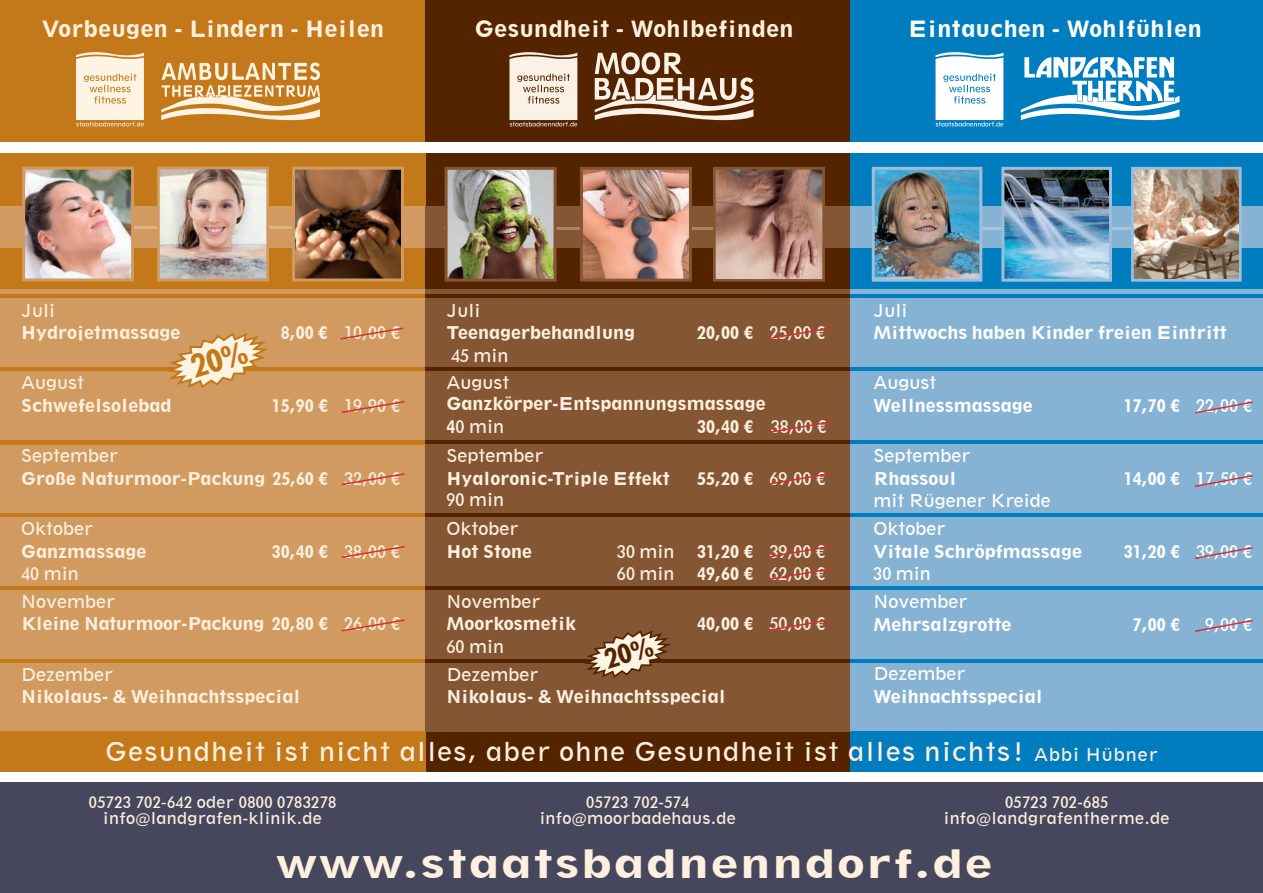
<style>
.page{position:relative;width:1263px;height:893px;background:#fff}
.page>*{position:absolute;margin:0;border:0;box-sizing:border-box;transform-origin:0 0}
.t1{font:800 36px "Geometric 212 BT";letter-spacing:.05em;color:#fef0de;scale:1.25 1}
.t2{font:24px "Geometric 212 BT";letter-spacing:.06em;color:#fef0de}
.t3{font:800 21px "Geometric 212 BT";letter-spacing:.025em;color:#fef0de}
.t4{font:800 21px "Geometric 212 BT";letter-spacing:.025em;color:#fff}
.t5{font:800 16.5px/22.5px "Geometric 212 BT";color:#fef0de}
.t6{font:800 16.5px "Geometric 212 BT";color:#fff}
.t7{font:16.5px "Geometric 212 BT";color:#fef0de}
.t8{font:16.5px/27.8px "Geometric 212 BT";color:#fff}
.t9{font:15px/16.5px "Geometric 212 BT";letter-spacing:.02em;color:#fef0de;text-align:center}
.s1{font-weight:800}
.s2{font-weight:400}
.s3{font-size:16.5px}
</style>
<div class="page">
<div style="left:0;top:782px;width:1263px;height:111px;background:#46475d"></div>
<div style="left:0;top:0;width:425px;height:141px;background:#c37819"></div>
<div style="left:0;top:154px;width:425px;height:578px;background:#d09a60"></div>
<div style="left:0;top:248px;width:425px;height:41px;background:#c37819"></div>
<div style="left:425px;top:0;width:425px;height:141px;background:#542300"></div>
<svg style="left:509px;top:52px;width:68px;height:75px;background:#dccbbc"></svg>
<svg style="left:595px;top:52px;width:158px;height:69px"></svg>
<svg style="left:76px;top:52px;width:68px;height:75px;background:#f3ddbf"></svg>
<svg style="left:161px;top:63px;width:159px;height:58px"></svg>
<div style="left:850px;top:0;width:413px;height:141px;background:#007dbe"></div>
<svg style="left:935px;top:52px;width:68px;height:75px;background:#d0e7f3"></svg>
<svg style="left:1021px;top:57px;width:158px;height:64px"></svg>
<div style="left:425px;top:732px;width:425px;height:40px;background:#542300"></div>
<div style="left:425px;top:154px;width:438px;height:578px;background:#855634"></div>
<div style="left:425px;top:248px;width:425px;height:41px;background:#542300"></div>
<div style="left:850px;top:154px;width:413px;height:578px;background:#86b2d3"></div>
<div style="left:850px;top:248px;width:413px;height:41px;background:#007dbe"></div>
<div style="left:850px;top:732px;width:413px;height:40px;background:#007dbe"></div>
<hr style="left:22px;top:226px;width:382px;height:3px;background:#fef0de">
<hr style="left:445px;top:227px;width:380px;height:3px;background:#fef0de">
<hr style="left:872px;top:227px;width:370px;height:3px;background:#fef0de">
<div style="left:425px;top:154px;width:425px;height:52px;background:#542300"></div>
<img style="left:449px;top:171px;width:103px;height:107px">
<div style="left:445px;top:167px;width:111px;height:115px;border:3px solid #855634"></div>
<img style="left:717px;top:171px;width:104px;height:107px">
<div style="left:713px;top:167px;width:112px;height:115px;border:3px solid #855634"></div>
<div style="left:850px;top:154px;width:413px;height:52px;background:#007dbe"></div>
<img style="left:876px;top:171px;width:102px;height:107px">
<div style="left:872px;top:167px;width:110px;height:115px;border:3px solid #9cbeda"></div>
<img style="left:1005px;top:171px;width:103px;height:107px">
<div style="left:1001px;top:167px;width:111px;height:115px;border:3px solid #9cbeda"></div>
<img style="left:1135px;top:171px;width:103px;height:107px">
<div style="left:1131px;top:167px;width:111px;height:115px;border:3px solid #9cbeda"></div>
<svg style="left:340px;top:327px;width:64px;height:13px"></svg>
<svg style="left:341px;top:401px;width:64px;height:12px"></svg>
<svg style="left:341px;top:473px;width:64px;height:13px"></svg>
<svg style="left:341px;top:546px;width:64px;height:12px"></svg>
<svg style="left:341px;top:619px;width:64px;height:13px"></svg>
<svg style="left:768px;top:327px;width:63px;height:13px"></svg>
<svg style="left:768px;top:421px;width:63px;height:13px"></svg>
<svg style="left:768px;top:473px;width:63px;height:12px"></svg>
<svg style="left:768px;top:545px;width:63px;height:13px"></svg>
<svg style="left:768px;top:619px;width:63px;height:12px"></svg>
<div style="left:0;top:154px;width:425px;height:52px;background:#c37819"></div>
<img style="left:296px;top:171px;width:104px;height:106px">
<div style="left:292px;top:167px;width:112px;height:114px;border:3px solid #d09a60"></div>
<img style="left:26px;top:171px;width:104px;height:106px">
<div style="left:22px;top:167px;width:112px;height:114px;border:3px solid #d09a60"></div>
<img style="left:161px;top:171px;width:104px;height:106px">
<div style="left:157px;top:167px;width:112px;height:114px;border:3px solid #d09a60"></div>
<img style="left:584px;top:171px;width:104px;height:107px">
<div style="left:580px;top:167px;width:112px;height:115px;border:3px solid #855634"></div>
<div style="left:0;top:732px;width:425px;height:40px;background:#c37819"></div>
<hr style="left:0;top:659px;width:425px;height:3px;background:#c37819">
<hr style="left:0;top:586px;width:425px;height:4px;background:#c37819">
<hr style="left:0;top:513px;width:425px;height:4px;background:#c37819">
<div style="left:0;top:440px;width:425px;height:5px;background:#c37819"></div>
<hr style="left:0;top:367px;width:425px;height:4px;background:#c37819">
<hr style="left:0;top:295px;width:425px;height:3px;background:#c37819">
<hr style="left:425px;top:367px;width:425px;height:4px;background:#542300">
<hr style="left:425px;top:295px;width:425px;height:3px;background:#542300">
<hr style="left:850px;top:295px;width:413px;height:3px;background:#007dbe">
<hr style="left:425px;top:440px;width:425px;height:4px;background:#542300">
<hr style="left:425px;top:513px;width:425px;height:4px;background:#542300">
<hr style="left:425px;top:586px;width:425px;height:4px;background:#542300">
<hr style="left:425px;top:659px;width:425px;height:3px;background:#542300">
<svg style="left:768px;top:568px;width:63px;height:13px"></svg>
<hr style="left:850px;top:586px;width:413px;height:4px;background:#007dbe">
<hr style="left:850px;top:659px;width:413px;height:3px;background:#007dbe">
<svg style="left:1195px;top:620px;width:58px;height:12px"></svg>
<hr style="left:850px;top:513px;width:413px;height:4px;background:#007dbe">
<hr style="left:850px;top:440px;width:413px;height:4px;background:#007dbe">
<hr style="left:850px;top:367px;width:413px;height:4px;background:#007dbe">
<svg style="left:1195px;top:547px;width:58px;height:12px"></svg>
<svg style="left:1195px;top:475px;width:58px;height:12px"></svg>
<svg style="left:1195px;top:401px;width:58px;height:13px"></svg>
<svg style="left:167px;top:332px;width:101px;height:56px"></svg>
<svg style="left:581px;top:630px;width:93px;height:48px"></svg>
<p class="t3" style="left:42px;top:16px;width:344px">Vorbeugen - Lindern - Heilen</p>
<p class="t3" style="left:475px;top:16px;width:320px">Gesundheit - Wohlbefinden</p>
<p class="t4" style="left:908px;top:16px;width:295px">Eintauchen - Wohlfühlen</p>
<p class="t7" style="left:21px;top:300px;width:36px">Juli</p>
<p class="t5" style="left:21px;top:321px;width:161px">Hydrojetmassage</p>
<p class="t7" style="left:281px;top:322px;width:120px"><span class="s1">8,00 €</span> 10,00 €</p>
<p class="t7" style="left:21px;top:373px;width:65px">August</p>
<p class="t5" style="left:21px;top:394px;width:152px">Schwefelsolebad</p>
<p class="t5" style="left:272px;top:394px;width:129px">15,90 € <span class="s2">19,90 €</span></p>
<p class="t7" style="left:446px;top:300px;width:36px">Juli</p>
<p class="t5" style="left:446px;top:321px;width:190px">Teenagerbehandlung</p>
<p class="t5" style="left:697px;top:321px;width:129px">20,00 € <span class="s2">25,00 €</span></p>
<p class="t7" style="left:451px;top:345px;width:59px">45 min</p>
<p class="t7" style="left:446px;top:372px;width:65px">August</p>
<p class="t5" style="left:446px;top:392px;width:321px">Ganzkörper-Entspannungsmassage<br>4<span class="s2">0 min</span></p>
<p class="t5" style="left:697px;top:415px;width:131px">30,40 € <span class="s2">38,00 €</span></p>
<p class="t5" style="left:21px;top:445px;width:380px"><span class="s2">September<br></span>Große Naturmoor-Packung 25,60 € <span class="s2">32,00 €</span></p>
<p class="t7" style="left:446px;top:446px;width:99px">September</p>
<p class="t5" style="left:446px;top:467px;width:225px">Hyaloronic-Triple Effekt</p>
<p class="t5" style="left:697px;top:467px;width:129px">55,20 € <span class="s2">69,00 €</span></p>
<p class="t7" style="left:446px;top:489px;width:59px">90 min</p>
<p class="t7" style="left:21px;top:518px;width:74px">Oktober</p>
<p class="t5" style="left:21px;top:540px;width:127px">Ganzmassage</p>
<p class="t5" style="left:272px;top:540px;width:129px">30,40 € <span class="s2">38,00 €</span></p>
<p class="t7" style="left:21px;top:563px;width:59px">40 min</p>
<p class="t7" style="left:446px;top:518px;width:74px">Oktober</p>
<p class="t5" style="left:446px;top:540px;width:87px">Hot Stone</p>
<p class="t7" style="left:617px;top:541px;width:59px">30 min</p>
<p class="t5" style="left:697px;top:540px;width:129px">31,20 € <span class="s2">39,00 €</span></p>
<p class="t7" style="left:617px;top:563px;width:59px">60 min</p>
<p class="t5" style="left:697px;top:562px;width:129px">49,60 € <span class="s2">62,00 €</span></p>
<p class="t8" style="left:873px;top:296px;width:36px">Juli</p>
<p class="t6" style="left:873px;top:322px;width:355px">Mittwochs haben Kinder freien Eintritt</p>
<p class="t8" style="left:873px;top:369px;width:65px">August</p>
<p class="t6" style="left:873px;top:395px;width:161px">Wellnessmassage</p>
<p class="t6" style="left:1124px;top:395px;width:129px">17,70 € <span class="s2">22,00 €</span></p>
<p class="t8" style="left:873px;top:442px;width:99px">September</p>
<p class="t6" style="left:873px;top:468px;width:85px">Rhassoul</p>
<p class="t6" style="left:1124px;top:468px;width:129px">14,00 € 1<span class="s2">7,50 €</span></p>
<p class="t8" style="left:873px;top:487px;width:179px">mit Rügener Kreide<br>Oktober</p>
<p class="t6" style="left:873px;top:541px;width:210px">Vitale Schröpfmassage</p>
<p class="t6" style="left:1124px;top:541px;width:129px">31,20 € <span class="s2">39,00 €</span></p>
<p class="t8" style="left:873px;top:560px;width:59px">30 min</p>
<p class="t5" style="left:21px;top:590px;width:380px"><span class="s2">November<br></span>Kleine Naturmoor-Packung 20,80 € <span class="s2">26,00 €</span></p>
<p class="t7" style="left:446px;top:591px;width:96px">November</p>
<p class="t8" style="left:873px;top:588px;width:96px">November</p>
<p class="t6" style="left:873px;top:614px;width:140px">Mehrsalzgrotte</p>
<p class="t6" style="left:1133px;top:614px;width:48px">7,00 €</p>
<p class="t8" style="left:1205px;top:610px;width:48px">9,00 €</p>
<p class="t8" style="left:873px;top:660px;width:94px">Dezember</p>
<p class="t6" style="left:873px;top:686px;width:171px">Weihnachtsspecial</p>
<p class="t5" style="left:446px;top:613px;width:131px">Moorkosmetik</p>
<p class="t5" style="left:697px;top:613px;width:129px">40,00 € <span class="s2">50,00 €</span></p>
<p class="t7" style="left:446px;top:636px;width:59px">60 min</p>
<p class="t7" style="left:446px;top:664px;width:94px">Dezember</p>
<p class="t5" style="left:446px;top:686px;width:281px">Nikolaus- &amp; Weihnachtsspecial</p>
<p class="t7" style="left:21px;top:664px;width:94px">Dezember</p>
<p class="t5" style="left:21px;top:686px;width:281px">Nikolaus- &amp; Weihnachtsspecial</p>
<h2 class="t2" style="left:105px;top:737px;width:1054px">Gesundheit ist nicht alles, aber ohne Gesundheit ist alles nichts! <span class="s3">Abbi Hübner</span></h2>
<p class="t9" style="left:89px;top:794px;width:249px">05723 702-642 oder 0800 0783278 info@landgrafen-klinik.de</p>
<p class="t9" style="left:540px;top:794px;width:198px">05723 702-574 info@moorbadehaus.de</p>
<p class="t9" style="left:944px;top:794px;width:227px">05723 702-685 info@landgrafentherme.de</p>
<h1 class="t1" style="left:276px;top:841px;width:575px">www.staatsbadnenndorf.de</h1>
</div>
